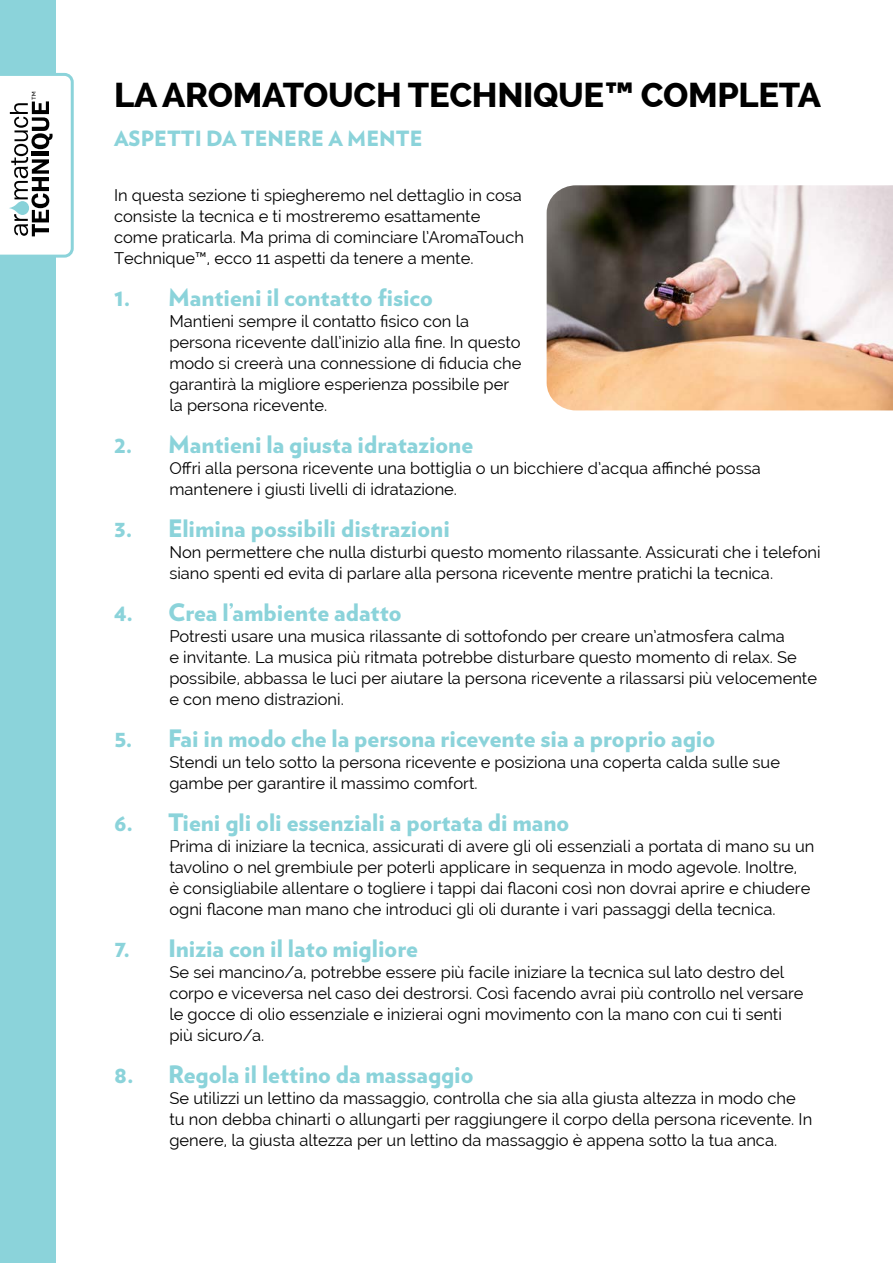
<style>
.page{position:relative;width:893px;height:1263px;background:#fff}
.page>*{position:absolute;margin:0;border:0;box-sizing:border-box;transform-origin:0 0}
.t1{font:800 34.5px "Raleway";letter-spacing:-.01em;color:#000}
.t2{font:900 24px "Verlag";color:#8bd3da}
.t3{font:900 21px "Verlag";color:#8bd3da}
.t4{font:16.5px/21px "Raleway";color:#000}
.t5{font:12.6px "Gotham";color:#000}
</style>
<div class="page">
<div style="left:0;top:0;width:56px;height:1263px;background:#8bd3da"></div>
<svg style="left:0;top:73px;width:74px;height:185px"></svg>
<img style="left:547px;top:185px;width:346px;height:225px">
<p class="t5" style="left:28px;top:99px;width:10px;rotate:-90deg">™</p>
<h1 class="t1" style="left:114px;top:76px;width:708px">LA AROMATOUCH TECHNIQUE™ COMPLETA</h1>
<p class="t3" style="left:114px;top:121px;width:310px">ASPETTI DA TENERE A MENTE</p>
<p class="t4" style="left:114px;top:185px;width:411px">In questa sezione ti spiegheremo nel dettaglio in cosa consiste la tecnica e ti mostreremo esattamente come praticarla. Ma prima di cominciare l’AromaTouch Technique™, ecco 11 aspetti da tenere a mente.</p>
<h2 class="t2" style="left:114px;top:278px;width:320px">1. Mantieni il contatto fisico</h2>
<p class="t4" style="left:169px;top:311px;width:354px">Mantieni sempre il contatto fisico con la persona ricevente dall’inizio alla fine. In questo modo si creerà una connessione di fiducia che garantirà la migliore esperienza possibile per la persona ricevente.</p>
<h2 class="t2" style="left:114px;top:425px;width:361px">2. Mantieni la giusta idratazione</h2>
<p class="t4" style="left:169px;top:458px;width:593px">Offri alla persona ricevente una bottiglia o un bicchiere d’acqua affinché possa mantenere i giusti livelli di idratazione.</p>
<h2 class="t2" style="left:114px;top:509px;width:337px">3. Elimina possibili distrazioni</h2>
<p class="t4" style="left:169px;top:542px;width:653px">Non permettere che nulla disturbi questo momento rilassante. Assicurati che i telefoni siano spenti ed evita di parlare alla persona ricevente mentre pratichi la tecnica.</p>
<h2 class="t2" style="left:114px;top:593px;width:289px">4. Crea l’ambiente adatto</h2>
<p class="t4" style="left:169px;top:626px;width:649px">Potresti usare una musica rilassante di sottofondo per creare un’atmosfera calma<br>e invitante. La musica più ritmata potrebbe disturbare questo momento di relax. Se possibile, abbassa le luci per aiutare la persona ricevente a rilassarsi più velocemente e con meno distrazioni.</p>
<h2 class="t2" style="left:114px;top:719px;width:603px">5. Fai in modo che la persona ricevente sia a proprio agio</h2>
<p class="t4" style="left:169px;top:752px;width:612px">Stendi un telo sotto la persona ricevente e posiziona una coperta calda sulle sue gambe per garantire il massimo comfort.</p>
<h2 class="t2" style="left:114px;top:803px;width:457px">6. Tieni gli oli essenziali a portata di mano</h2>
<p class="t4" style="left:169px;top:836px;width:647px">Prima di iniziare la tecnica, assicurati di avere gli oli essenziali a portata di mano su un tavolino o nel grembiule per poterli applicare in sequenza in modo agevole. Inoltre,<br>è consigliabile allentare o togliere i tappi dai flaconi così non dovrai aprire e chiudere ogni flacone man mano che introduci gli oli durante i vari passaggi della tecnica.</p>
<h2 class="t2" style="left:114px;top:929px;width:305px">7. Inizia con il lato migliore</h2>
<p class="t4" style="left:169px;top:962px;width:636px">Se sei mancino/a, potrebbe essere più facile iniziare la tecnica sul lato destro del corpo e viceversa nel caso dei destrorsi. Così facendo avrai più controllo nel versare le gocce di olio essenziale e inizierai ogni movimento con la mano con cui ti senti più sicuro/a.</p>
<h2 class="t2" style="left:114px;top:1055px;width:361px">8. Regola il lettino da massaggio</h2>
<p class="t4" style="left:169px;top:1088px;width:644px">Se utilizzi un lettino da massaggio, controlla che sia alla giusta altezza in modo che tu non debba chinarti o allungarti per raggiungere il corpo della persona ricevente. In genere, la giusta altezza per un lettino da massaggio è appena sotto la tua anca.</p>
</div>
